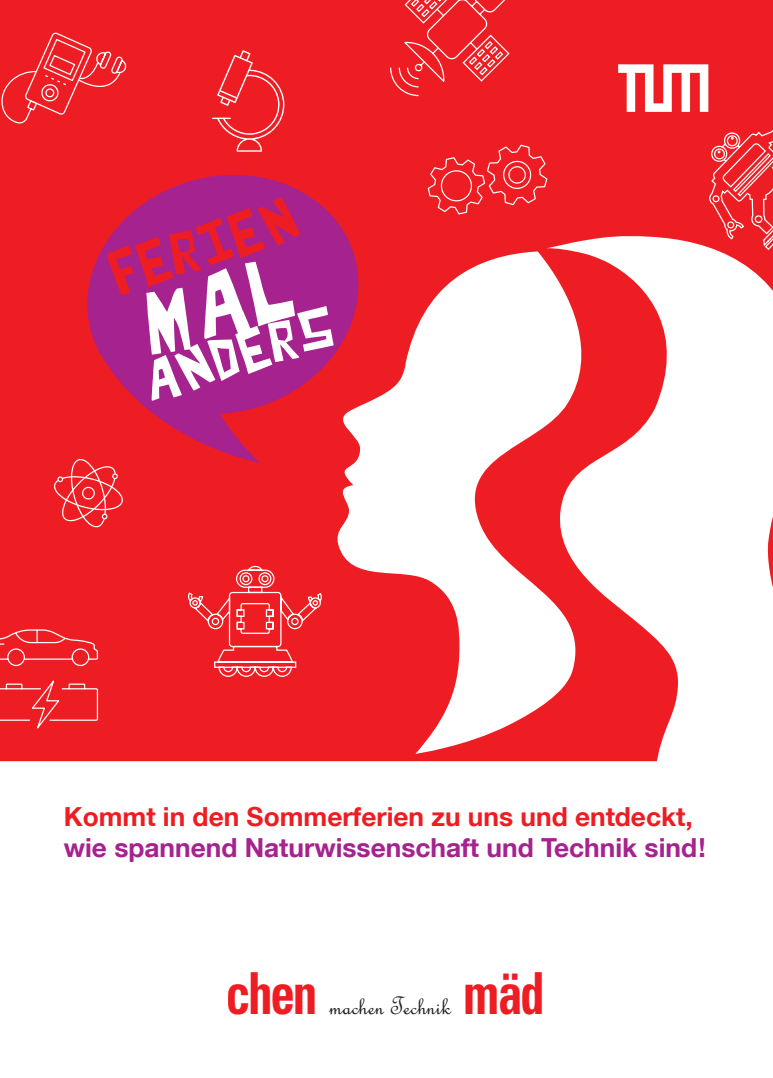
<style>
.page{position:relative;width:773px;height:1078px;background:#fff}
.page>*{position:absolute;margin:0;border:0;box-sizing:border-box;transform-origin:0 0}
.t1{font:47px "Cut It Out";color:#ee1d23}
.t2{font:45.25px "Cut It Out";color:#fff}
.t3{font:27px "French Script";color:#231f20}
.t4{font:700 26.25px "TUM Neue Helvetica";color:#a6228e}
.t5{font:700 26.25px "TUM Neue Helvetica";color:#ee1d23}
.s1{font-family:"Univers";font-weight:700;font-stretch:condensed;font-size:58px;color:#ee1d23}
</style>
<div class="page">
<div style="left:0;top:0;width:772px;height:760px;background:#ee1d23"></div>
<svg style="left:54px;top:458px;width:70px;height:70px;background:#f03b40"></svg>
<svg style="left:546px;top:235px;width:226px;height:527px"></svg>
<svg style="left:330px;top:251px;width:268px;height:502px"></svg>
<svg style="left:73px;top:160px;width:300px;height:303px;background:#cb225a"></svg>
<svg style="left:0;top:628px;width:99px;height:38px;background:#ef373c"></svg>
<svg style="left:0;top:674px;width:99px;height:60px;background:#ef2e33"></svg>
<svg style="left:210px;top:48px;width:76px;height:105px;background:#ef3137"></svg>
<svg style="left:187px;top:565px;width:135px;height:112px;background:#f03a3f"></svg>
<svg style="left:389px;top:0;width:126px;height:97px;background:#ef3237"></svg>
<svg style="left:707px;top:127px;width:65px;height:124px;background:#f03f44"></svg>
<svg style="left:618px;top:64px;width:90px;height:48px"></svg>
<svg style="left:1px;top:31px;width:125px;height:93px;background:#ef3036"></svg>
<svg style="left:427px;top:144px;width:120px;height:70px;background:#ef3338"></svg>
<div style="left:134px;top:253px;width:163px;height:108px;background:#a6228e"></div>
<h1 class="t1" style="left:104px;top:253px;width:197px;rotate:-18deg">Ferien</h1>
<h2 class="t2" style="left:138px;top:360px;width:236px;rotate:-17deg">anders!!?</h2>
<p class="t5" style="left:64px;top:799px;width:630px">Kommt in den Sommerferien zu uns und entdeckt,</p>
<p class="t4" style="left:64px;top:831px;width:643px">wie spannend Naturwissenschaft und Technik sind!</p>
<p class="t3" style="left:226px;top:990px;width:320px"><span class="s1">chen</span> machen Technik <span class="s1">mäd</span></p>
</div>
